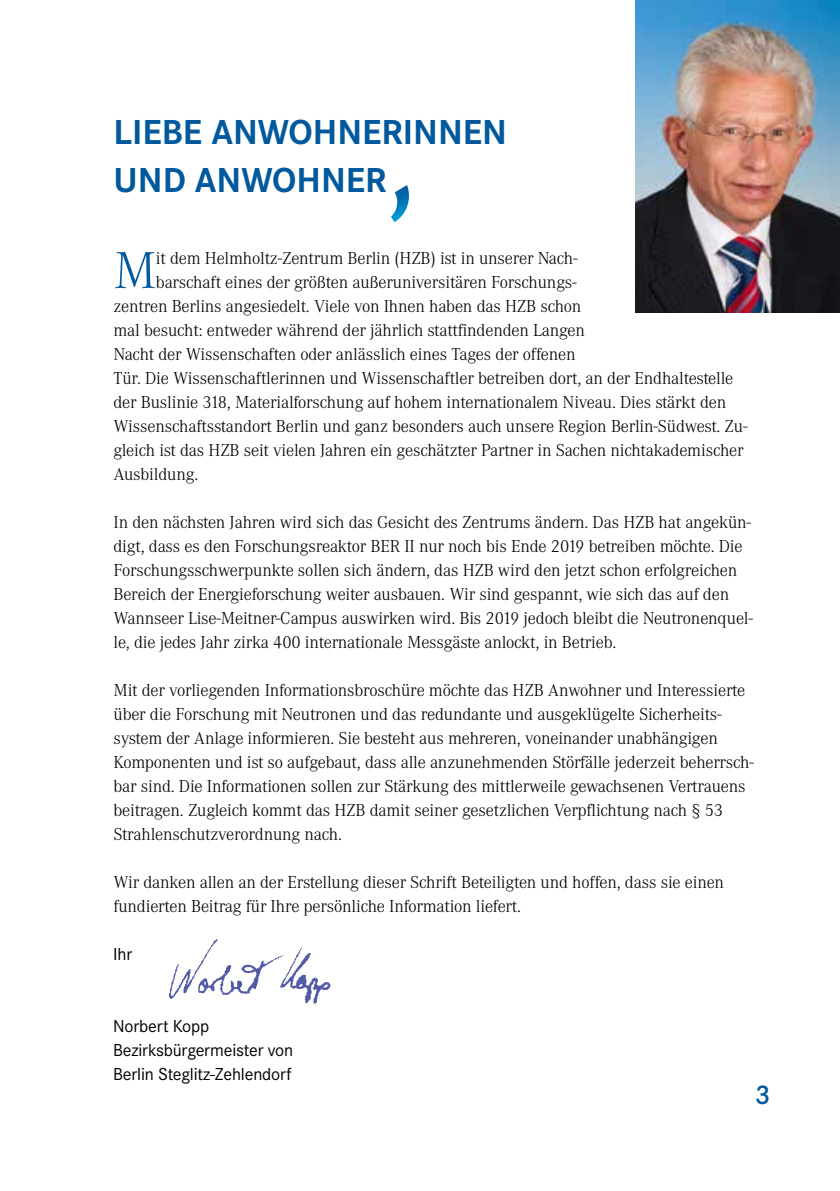
<style>
.page{position:relative;width:840px;height:1191px;background:#fff}
.page>*{position:absolute;margin:0;border:0;box-sizing:border-box;transform-origin:0 0}
.t1{font:300 53.8px "Corporate A";color:#00599c}
.t2{font:700 36px/48px "Corporate S";color:#00599c}
.t3{font:600 28px "Corporate S";color:#00599c}
.t4{font:300 18px/24px "Corporate A";letter-spacing:-.01em;color:#000}
.t5{font:18px/24px "Corporate S";letter-spacing:-.01em;color:#000}
</style>
<div class="page">
<img style="left:635px;top:0;width:204px;height:312px">
<svg style="left:391px;top:185px;width:18px;height:37px"></svg>
<img style="left:170px;top:939px;width:160px;height:65px">
<h2 class="t2" style="left:113px;top:109px;width:395px;text-indent:98px">ANWOHNERI NNEN<br>UND ANWOHNER</h2>
<h2 class="t2" style="left:113px;top:109px;width:37px">LIEBE</h2>
<h1 class="t1" style="left:113px;top:241px;width:44px">M</h1>
<p class="t4" style="left:156px;top:247px;width:423px">it dem Helmholtz-Zentrum Berlin (HZB) ist in unserer Nach-</p>
<p class="t4" style="left:156px;top:271px;width:422px">barschaft eines der größten außeruniversitären Forschungs-</p>
<p class="t4" style="left:113px;top:294px;width:469px">zentren Berlins angesiedelt. Viele von Ihnen haben das HZB schon</p>
<p class="t4" style="left:113px;top:318px;width:473px">mal besucht: entweder während der jährlich stattfindenden Langen</p>
<p class="t4" style="left:113px;top:342px;width:463px">Nacht der Wissenschaften oder anlässlich eines Tages der offenen</p>
<p class="t4" style="left:113px;top:366px;width:621px">Tür. Die Wissenschaftlerinnen und Wissenschaftler betreiben dort, an der Endhaltestelle</p>
<p class="t4" style="left:113px;top:390px;width:614px">der Buslinie 318, Materialforschung auf hohem internationalem Niveau. Dies stärkt den</p>
<p class="t4" style="left:113px;top:414px;width:635px">Wissenschaftsstandort Berlin und ganz besonders auch unsere Region Berlin-Südwest. Zu-</p>
<p class="t4" style="left:113px;top:438px;width:631px">gleich ist das HZB seit vielen Jahren ein geschätzter Partner in Sachen nichtakademischer</p>
<p class="t4" style="left:113px;top:462px;width:86px">Ausbildung.</p>
<p class="t4" style="left:113px;top:510px;width:640px">In den nächsten Jahren wird sich das Gesicht des Zentrums ändern. Das HZB hat angekün&shy;digt, dass es den Forschungsreaktor BER II nur noch bis Ende 2019 betreiben möchte. Die Forschungsschwerpunkte sollen sich ändern, das HZB wird den jetzt schon erfolgreichen Bereich der Energieforschung weiter ausbauen. Wir sind gespannt, wie sich das auf den Wannseer Lise-Meitner-Campus auswirken wird. Bis 2019 jedoch bleibt die Neutronenquel&shy;le, die jedes Jahr zirka 400 internationale Messgäste anlockt, in Betrieb.</p>
<p class="t4" style="left:113px;top:678px;width:641px">Mit der vorliegenden Informationsbroschüre möchte das HZB Anwohner und Interessierte über die Forschung mit Neutronen und das redundante und ausgeklügelte Sicherheits&shy;system der Anlage informieren. Sie besteht aus mehreren, voneinander unabhängigen Komponenten und ist so aufgebaut, dass alle anzunehmenden Störfälle jederzeit beherrsch&shy;bar sind. Die Informationen sollen zur Stärkung des mittlerweile gewachsenen Vertrauens beitragen. Zugleich kommt das HZB damit seiner gesetzlichen Verpflichtung nach § 53<br>Strahlenschutzverordnung nach.</p>
<p class="t4" style="left:113px;top:870px;width:612px">Wir danken allen an der Erstellung dieser Schrift Beteiligten und hoffen, dass sie einen fundierten Beitrag für Ihre persönliche Information liefert.</p>
<p class="t5" style="left:113px;top:942px;width:20px">Ihr</p>
<p class="t5" style="left:113px;top:1014px;width:181px">Norbert Kopp<br>Bezirksbürgermeister von<br>Berlin Steglitz-Zehlendorf</p>
<h3 class="t3" style="left:754px;top:1078px;width:17px">3</h3>
</div>
